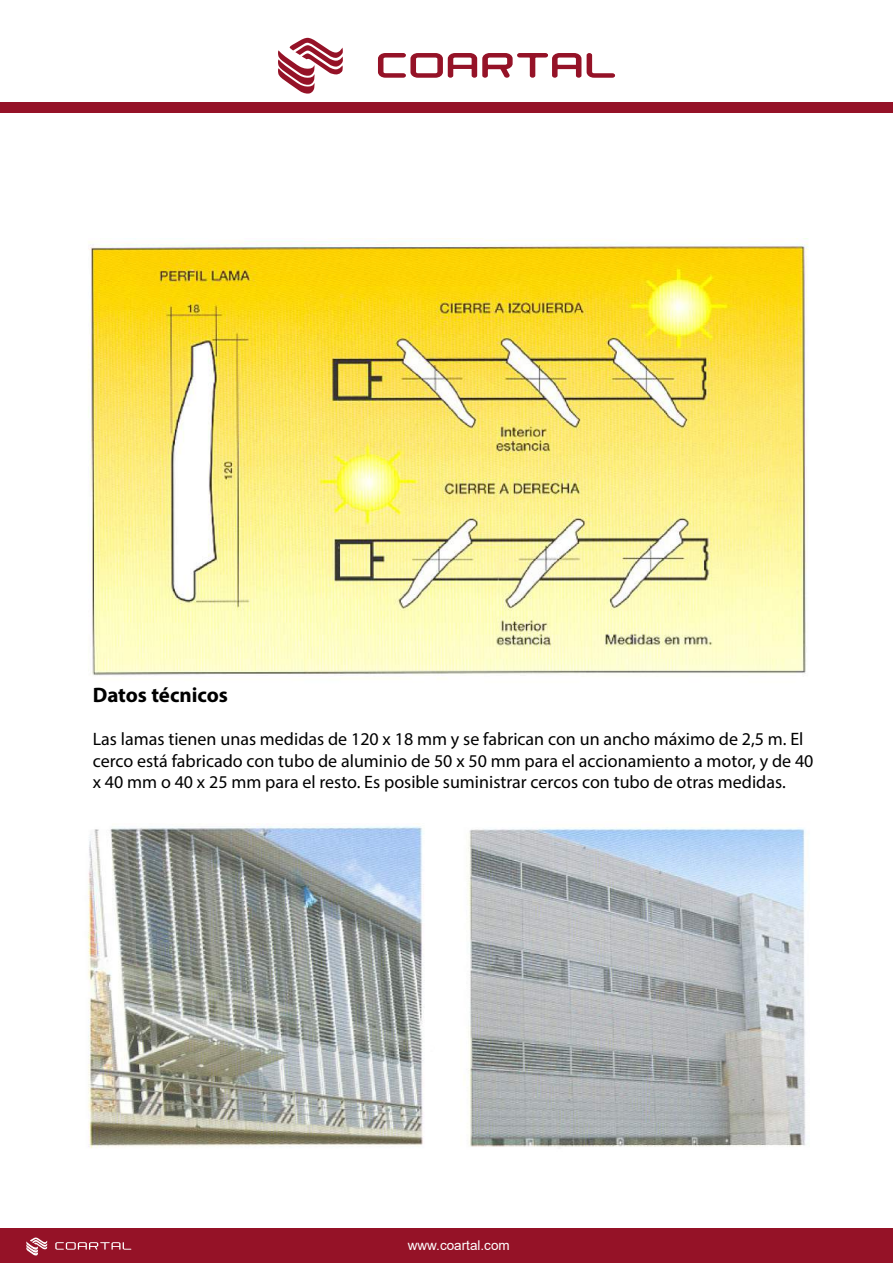
<style>
.page{position:relative;width:893px;height:1263px;background:#fff}
.page>*{position:absolute;margin:0;border:0;box-sizing:border-box;transform-origin:0 0}
.t1{font:700 21px "Myriad Pro";color:#000}
.t2{font:18px/21.6px "Myriad Pro";color:#000}
.t3{font:13.5px "Arial";color:#fff}
.t4{font:12.75px "Arial";color:#fff}
</style>
<div class="page">
<svg style="left:278px;top:38px;width:65px;height:56px"></svg>
<svg style="left:378px;top:53px;width:238px;height:25px"></svg>
<div style="left:0;top:102px;width:893px;height:11px;background:#951227"></div>
<div style="left:0;top:1228px;width:893px;height:35px;background:#951227"></div>
<svg style="left:26px;top:1237px;width:106px;height:19px"></svg>
<img style="left:89px;top:238px;width:719px;height:438px">
<img style="left:88px;top:826px;width:336px;height:323px">
<img style="left:466px;top:827px;width:340px;height:320px">
<p class="t1" style="left:93px;top:681px;width:137px">Datos técnicos</p>
<p class="t2" style="left:93px;top:728px;width:722px">Las lamas tienen unas medidas de 120 x 18 mm y se fabrican con un ancho máximo de 2,5 m. El cerco está fabricado con tubo de aluminio de 50 x 50 mm para el accionamiento a motor, y de 40 x 40 mm o 40 x 25 mm para el resto. Es posible suministrar cercos con tubo de otras medidas.</p>
<p class="t3" style="left:408px;top:1236px;width:103px">www.coartal.com</p>
<p class="t4" style="left:399px;top:1240px;width:97px">www.coartal.com</p>
</div>
